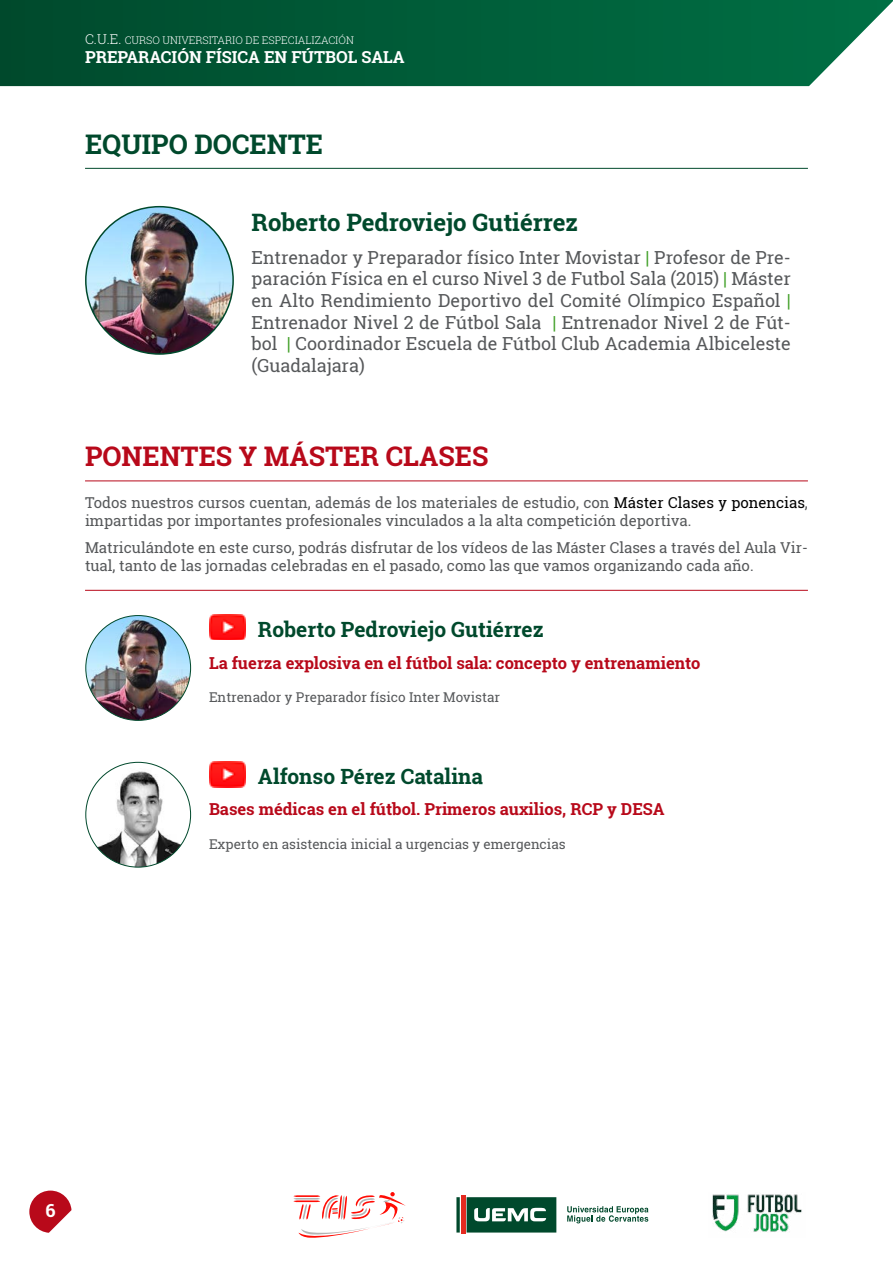
<style>
.page{position:relative;width:893px;height:1263px;background:#fff}
.page>*{position:absolute;margin:0;border:0;box-sizing:border-box;transform-origin:0 0}
.t1{font:700 27px "Roboto Slab";color:#b8091a}
.t2{font:700 27px "Roboto Slab";color:#00492c}
.t3{font:700 24px "Roboto Slab";color:#00492c}
.t4{font:700 21px "Roboto Slab";color:#00492c}
.t5{font:18px/21.6px "Roboto Slab";color:#56585a;text-align:justify}
.t6{font:700 18px "Roboto Slab";color:#fff}
.t7{font:700 16.5px "Roboto Slab";color:#b8091a}
.t8{font:700 16.5px "Roboto Slab";color:#fff}
.t9{font:15px/18px "Roboto Slab";color:#56585a}
.t10{font:13.5px "Roboto Slab";color:#56585a}
.t11{font:300 10.5px "Roboto Slab";color:#fff}
.s1{font-size:13.5px}
.s2{color:#44a12b}
.s3{color:#000}
</style>
<div class="page">
<svg style="left:29px;top:1190px;width:43px;height:43px"></svg>
<svg style="left:0;top:0;width:893px;height:86px;background:#09613f"></svg>
<svg style="left:293px;top:1192px;width:113px;height:46px"></svg>
<svg style="left:456px;top:1195px;width:193px;height:39px"></svg>
<img style="left:712px;top:1194px;width:90px;height:38px">
<hr style="left:85px;top:168px;width:723px;height:1px;background:#00492c">
<hr style="left:85px;top:590px;width:723px;height:1px;background:#b8091a">
<hr style="left:85px;top:480px;width:723px;height:1px;background:#b8091a">
<img style="left:86px;top:207px;width:147px;height:147px;border-radius:74px">
<img style="left:209px;top:614px;width:36px;height:26px">
<img style="left:86px;top:615px;width:105px;height:105px;border-radius:52px">
<img style="left:86px;top:762px;width:105px;height:105px;border-radius:52px">
<img style="left:209px;top:762px;width:36px;height:25px">
<p class="t11" style="left:85px;top:33px;width:270px"><span class="s1">C.U.E.</span> CURSO UNIVERSITARIO DE ESPECIALIZACIÓN</p>
<p class="t8" style="left:85px;top:46px;width:321px">PREPARACIÓN FÍSICA EN FÚTBOL SALA</p>
<h1 class="t2" style="left:85px;top:125px;width:240px">EQUIPO DOCENTE</h1>
<h2 class="t3" style="left:252px;top:206px;width:328px">Roberto Pedroviejo Gutiérrez</h2>
<p class="t5" style="left:252px;top:246px;width:541px">Entrenador y Preparador físico Inter Movistar <span class="s2">|</span> Profesor de Pre&shy;paración Física en el curso Nivel 3 de Futbol Sala (2015) <span class="s2">|</span> Máster en Alto Rendimiento Deportivo del Comité Olímpico Español <span class="s2">| </span>Entrenador Nivel 2 de Fútbol Sala <span class="s2">|</span> Entrenador Nivel 2 de Fút&shy;bol <span class="s2">|</span> Coordinador Escuela de Fútbol Club Academia Albiceleste (Guadalajara)</p>
<h1 class="t1" style="left:85px;top:438px;width:405px">PONENTES Y MÁSTER CLASES</h1>
<p class="t9" style="left:85px;top:493px;width:724px">Todos nuestros cursos cuentan, además de los materiales de estudio, con <span class="s3">Máster Clases y ponencias</span>, impartidas por importantes profesionales vinculados a la alta competición deportiva.</p>
<p class="t9" style="left:85px;top:538px;width:724px">Matriculándote en este curso, podrás disfrutar de los vídeos de las Máster Clases a través del Aula Vir&shy;tual, tanto de las jornadas celebradas en el pasado, como las que vamos organizando cada año.</p>
<h3 class="t4" style="left:258px;top:615px;width:287px">Roberto Pedroviejo Gutiérrez</h3>
<p class="t7" style="left:209px;top:651px;width:493px">La fuerza explosiva en el fútbol sala: concepto y entrenamiento</p>
<p class="t10" style="left:209px;top:688px;width:293px">Entrenador y Preparador físico Inter Movistar</p>
<h3 class="t4" style="left:258px;top:761px;width:227px">Alfonso Pérez Catalina</h3>
<p class="t7" style="left:209px;top:798px;width:457px">Bases médicas en el fútbol. Primeros auxilios, RCP y DESA</p>
<p class="t10" style="left:209px;top:834px;width:358px">Experto en asistencia inicial a urgencias y emergencias</p>
<p class="t6" style="left:45px;top:1198px;width:12px">6</p>
</div>
